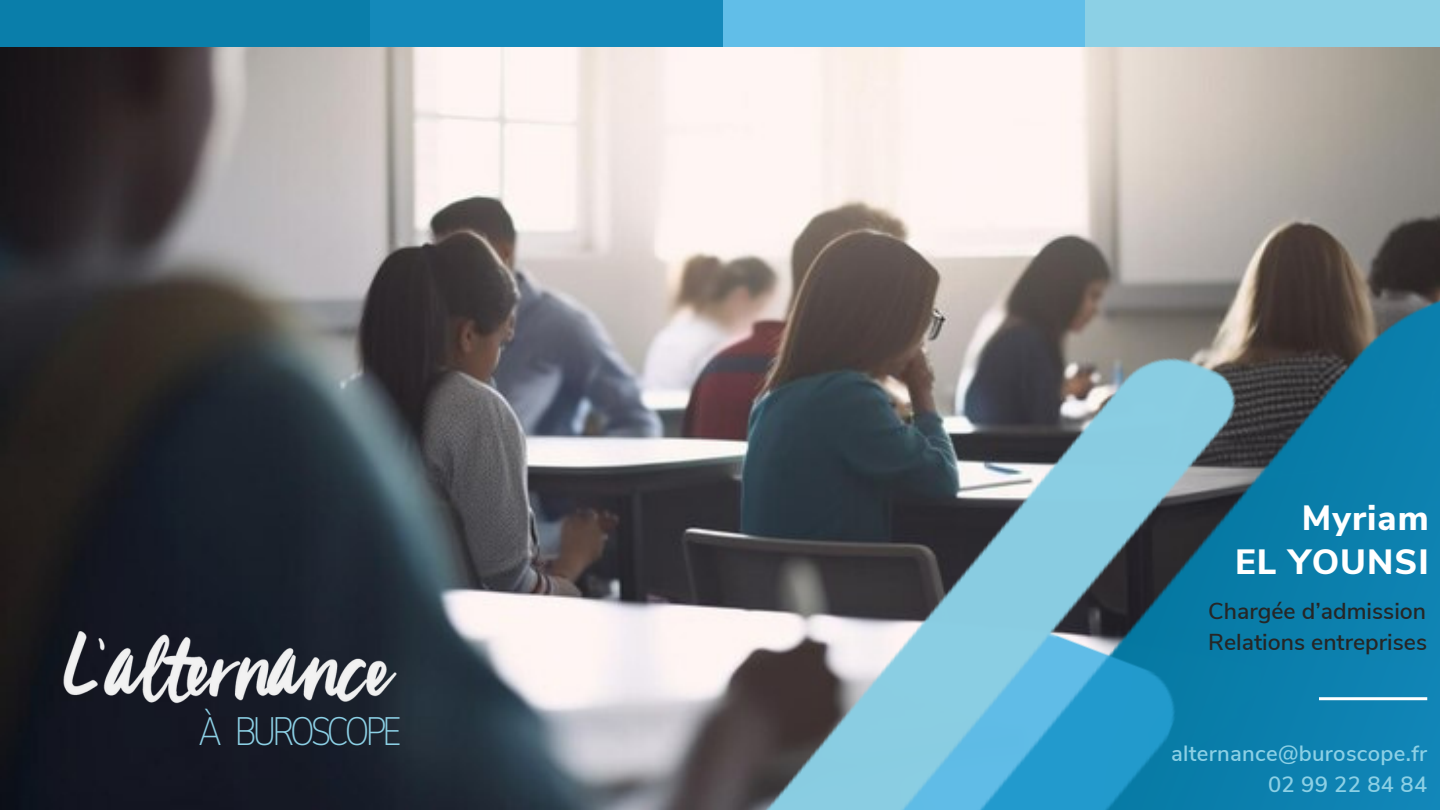
<style>
.page{position:relative;width:1440px;height:810px;background:#fff}
.page>*{position:absolute;margin:0;border:0;box-sizing:border-box;transform-origin:0 0}
.t1{font:200 39.5px "Nunito Sans 10 pt Condensed";letter-spacing:-.115em;color:#8cd0e5}
.t2{font:800 35px "Nunito Sans";letter-spacing:.03em;color:#fff}
.t3{font:600 23px/31.5px "Nunito Sans";color:#262626}
.t4{font:600 22px "Nunito Sans";letter-spacing:.015em;color:#8cd0e5}
</style>
<div class="page">
<img style="left:0;top:46px;width:478px;height:764px">
<div style="left:1083px;top:0;width:357px;height:46px;background:#8cd0e5"></div>
<div style="left:720px;top:0;width:365px;height:46px;background:#61bee8"></div>
<img style="left:478px;top:46px;width:962px;height:764px">
<div style="left:361px;top:0;width:361px;height:46px;background:#1489ba"></div>
<div style="left:0;top:0;width:369px;height:46px;background:#0a7eaa"></div>
<img style="left:54px;top:617px;width:345px;height:87px">
<hr style="left:1319px;top:697px;width:108px;height:3px;background:#fff">
<p class="t1" style="left:198px;top:706px;width:205px">À BUROSCOPE</p>
<p class="t2" style="left:1302px;top:495px;width:128px">Myriam</p>
<p class="t2" style="left:1235px;top:539px;width:195px">EL YOUNSI</p>
<p class="t3" style="left:1208px;top:595px;width:220px">Chargée d’admission<br>Relations entreprises</p>
<p class="t4" style="left:1171px;top:739px;width:258px">alternance@buroscope.fr</p>
<p class="t4" style="left:1268px;top:769px;width:161px">02 99 22 84 84</p>
</div>
